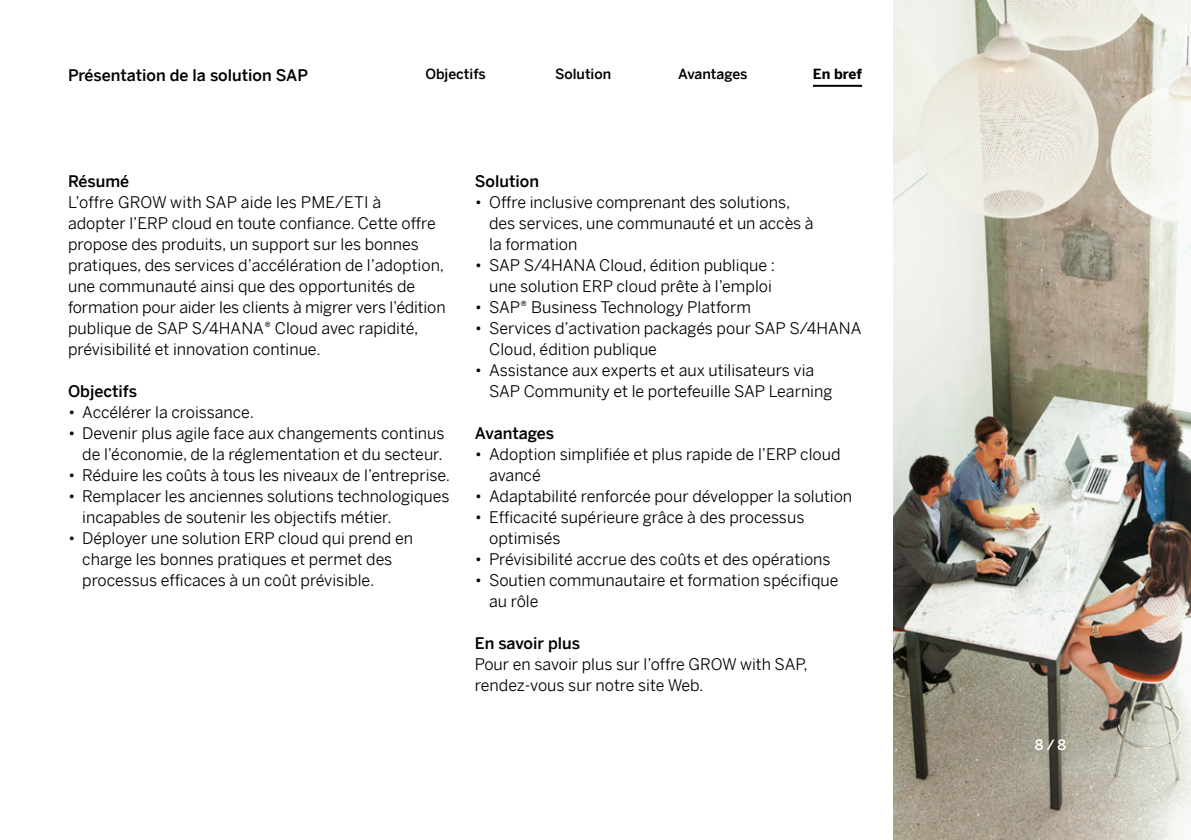
<style>
.page{position:relative;width:1191px;height:840px;background:#fff}
.page>*{position:absolute;margin:0;border:0;box-sizing:border-box;transform-origin:0 0}
.t1{font:16px/21px "Benton Sans";color:#000}
.t2{font:500 16px "Benton Sans";color:#000}
.t3{font:500 14px "Benton Sans";color:#000}
.t4{font:700 14px "Benton Sans";letter-spacing:-.01em;color:#000}
.t5{font:500 14px "Benton Sans";color:#fff}
.s1{font-weight:300}
</style>
<div class="page">
<img style="left:893px;top:0;width:298px;height:839px">
<hr style="left:813px;top:85px;width:49px;height:2px;background:#000">
<p class="t2" style="left:68px;top:61px;width:241px">Présentation de la solution SAP</p>
<p class="t3" style="left:425px;top:62px;width:62px">Objectifs</p>
<p class="t3" style="left:555px;top:62px;width:58px">Solution</p>
<p class="t3" style="left:678px;top:62px;width:71px">Avantages</p>
<p class="t4" style="left:813px;top:62px;width:51px">En bref</p>
<p class="t2" style="left:68px;top:167px;width:63px">Résumé</p>
<p class="t1" style="left:68px;top:189px;width:379px">L’offre GROW with SAP aide les PME/ETI à<br>adopter l’ERP cloud en toute confiance. Cette offre propose des produits, un support sur les bonnes pratiques, des services d’accélération de l’adoption, une communauté ainsi que des opportunités de formation pour aider les clients à migrer vers l’édition publique de SAP S/4HANA® Cloud avec rapidité, prévisibilité et innovation continue.</p>
<p class="t2" style="left:68px;top:377px;width:71px">Objectifs</p>
<p class="t1" style="left:68px;top:399px;width:187px"><span class="s1">•</span> Accélérer la croissance.</p>
<p class="t1" style="left:68px;top:420px;width:378px;text-align:right"><span class="s1">•</span> Devenir plus agile face aux changements continus de l’économie, de la réglementation et du secteur.</p>
<p class="t1" style="left:68px;top:462px;width:384px"><span class="s1">•</span> Réduire les coûts à tous les niveaux de l’entreprise.</p>
<p class="t1" style="left:82px;top:483px;width:369px;text-indent:-14px"><span class="s1">•</span> Remplacer les anciennes solutions technologiques incapables de soutenir les objectifs métier.</p>
<p class="t1" style="left:82px;top:525px;width:332px;text-indent:-14px"><span class="s1">•</span> Déployer une solution ERP cloud qui prend en charge les bonnes pratiques et permet des processus efficaces à un coût prévisible.</p>
<p class="t2" style="left:475px;top:167px;width:66px">Solution</p>
<p class="t1" style="left:489px;top:189px;width:326px;text-indent:-14px"><span class="s1">•</span> Offre inclusive comprenant des solutions, des services, une communauté et un accès à la formation</p>
<p class="t1" style="left:475px;top:252px;width:302px;text-align:right"><span class="s1">•</span> SAP S/4HANA Cloud, édition publique : une solution ERP cloud prête à l’emploi</p>
<p class="t1" style="left:475px;top:294px;width:278px"><span class="s1">•</span> SAP® Business Technology Platform</p>
<p class="t1" style="left:489px;top:315px;width:374px;text-indent:-14px"><span class="s1">•</span> Services d’activation packagés pour SAP S/4HANA<br>Cloud, édition publique</p>
<p class="t1" style="left:489px;top:357px;width:345px;text-indent:-14px"><span class="s1">•</span> Assistance aux experts et aux utilisateurs via<br>SAP Community et le portefeuille SAP Learning</p>
<p class="t2" style="left:475px;top:419px;width:81px">Avantages</p>
<p class="t1" style="left:489px;top:441px;width:353px;text-indent:-14px"><span class="s1">•</span> Adoption simplifiée et plus rapide de l’ERP cloud avancé</p>
<p class="t1" style="left:475px;top:483px;width:379px"><span class="s1">•</span> Adaptabilité renforcée pour développer la solution</p>
<p class="t1" style="left:489px;top:504px;width:317px;text-indent:-14px"><span class="s1">•</span> Efficacité supérieure grâce à des processus optimisés</p>
<p class="t1" style="left:475px;top:546px;width:357px"><span class="s1">•</span> Prévisibilité accrue des coûts et des opérations</p>
<p class="t1" style="left:489px;top:567px;width:351px;text-indent:-14px"><span class="s1">•</span> Soutien communautaire et formation spécifique au rôle</p>
<p class="t2" style="left:475px;top:629px;width:107px">En savoir plus</p>
<p class="t1" style="left:475px;top:651px;width:334px">Pour en savoir plus sur l’offre GROW with SAP, rendez-vous sur notre site Web.</p>
<p class="t5" style="left:1034px;top:732px;width:33px">8 / 8</p>
</div>
